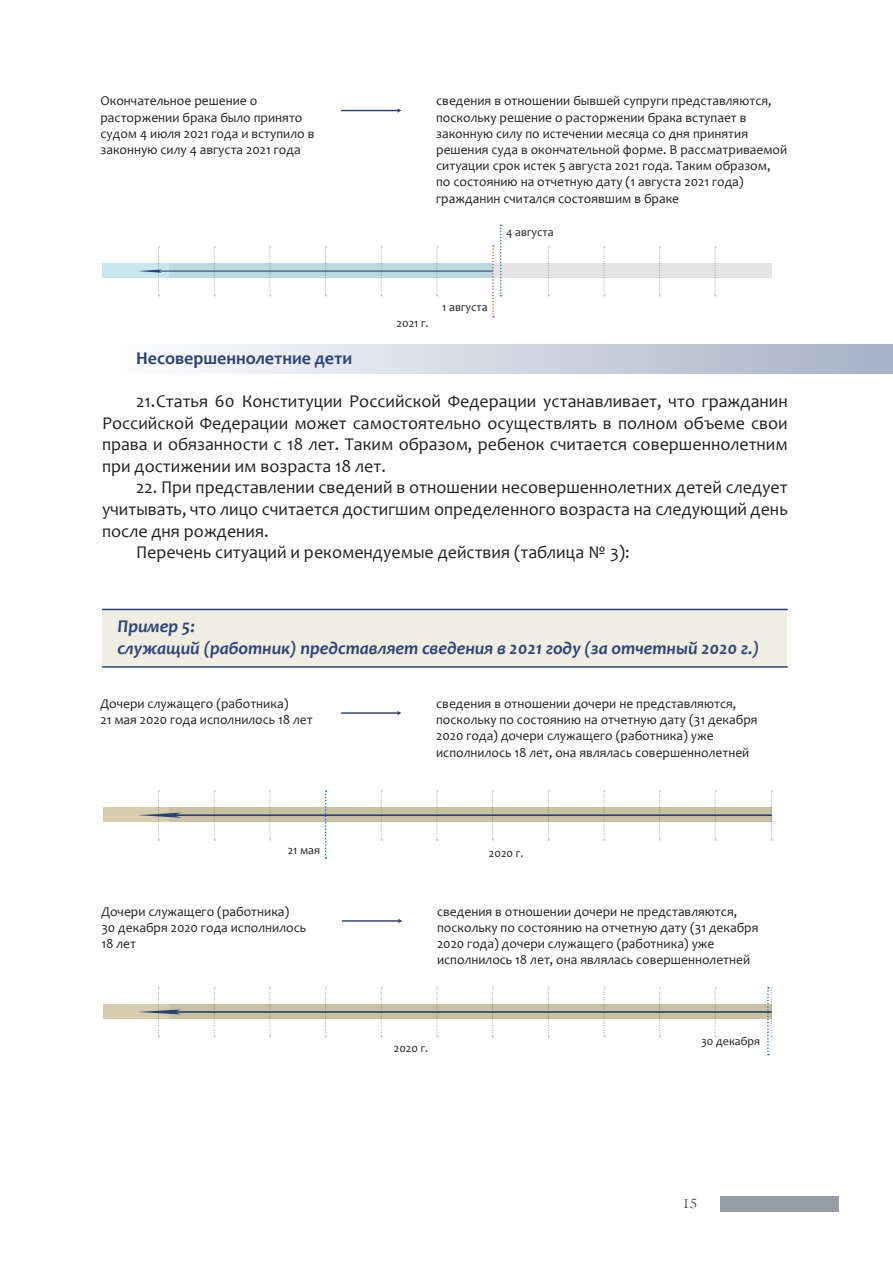
<style>
.page{position:relative;width:893px;height:1263px;background:#fff}
.page>*{position:absolute;margin:0;border:0;box-sizing:border-box;transform-origin:0 0}
.t1{font:18px/21.6px "Candara";color:#231f20;text-align:justify}
.t2{font:italic 700 18px "Candara";color:#2d4478}
.t3{font:700 18px "Candara";color:#2d4478}
.t4{font:15px "Centaur";color:#313a49}
.t5{font:13.5px/16.2px "Candara";color:#231f20}
.t6{font:12px "Candara";color:#231f20}
</style>
<div class="page">
<div style="left:721px;top:1196px;width:118px;height:16px;background:#989ca4"></div>
<div style="left:2px;top:344px;width:891px;height:30px;background:linear-gradient(to right,#fff,#a8b3c7)"></div>
<div style="left:170px;top:263px;width:602px;height:15px;background:#e3e3e3"></div>
<div style="left:103px;top:263px;width:390px;height:15px;background:#c8e7ed"></div>
<svg style="left:500px;top:224px;width:2px;height:73px"></svg>
<svg style="left:548px;top:246px;width:1px;height:50px"></svg>
<svg style="left:659px;top:246px;width:2px;height:50px"></svg>
<svg style="left:714px;top:246px;width:2px;height:50px"></svg>
<svg style="left:603px;top:246px;width:2px;height:50px"></svg>
<svg style="left:138px;top:245px;width:356px;height:73px"></svg>
<div style="left:103px;top:807px;width:669px;height:15px;background:#d6cdaf"></div>
<div style="left:103px;top:1004px;width:669px;height:14px;background:#d6cdaf"></div>
<svg style="left:138px;top:790px;width:634px;height:68px"></svg>
<svg style="left:138px;top:987px;width:634px;height:68px"></svg>
<svg style="left:341px;top:108px;width:60px;height:5px"></svg>
<div style="left:103px;top:610px;width:684px;height:56px;background:#f0ede2"></div>
<hr style="left:102px;top:609px;width:686px;height:1px;background:#284275">
<hr style="left:102px;top:666px;width:686px;height:2px;background:#284275">
<svg style="left:341px;top:711px;width:60px;height:4px"></svg>
<svg style="left:342px;top:919px;width:60px;height:4px"></svg>
<p class="t5" style="left:100px;top:93px;width:215px">Окончательное решение о расторжении брака было принято судом 4 июля 2021 года и вступило в законную силу 4 августа 2021 года</p>
<p class="t5" style="left:436px;top:93px;width:353px">сведения в отношении бывшей супруги представляются, поскольку решение о расторжении брака вступает в законную силу по истечении месяца со дня принятия решения суда в окончательной форме. В рассматриваемой ситуации срок истек 5 августа 2021 года. Таким образом, по состоянию на отчетную дату (1 августа 2021 года) гражданин считался состоявшим в браке</p>
<p class="t6" style="left:506px;top:225px;width:49px">4 августа</p>
<p class="t6" style="left:397px;top:316px;width:34px">2021 г.</p>
<p class="t6" style="left:442px;top:300px;width:47px">1 августа</p>
<p class="t3" style="left:136px;top:347px;width:218px">Несовершеннолетние дети</p>
<p class="t1" style="left:102px;top:390px;width:687px;text-indent:34px">21.Статья 60 Конституции Российской Федерации устанавливает, что гражданин Российской Федерации может самостоятельно осуществлять в полном объеме свои права и обязанности с 18 лет. Таким образом, ребенок считается совершеннолетним при достижении им возраста 18 лет.</p>
<p class="t1" style="left:102px;top:477px;width:687px;text-indent:34px">22. При представлении сведений в отношении несовершеннолетних детей следует учитывать, что лицо считается достигшим определенного возраста на следующий день после дня рождения.</p>
<p class="t1" style="left:136px;top:541px;width:495px">Перечень ситуаций и рекомендуемые действия (таблица № 3):</p>
<p class="t2" style="left:117px;top:615px;width:79px">Пример 5:</p>
<p class="t2" style="left:117px;top:637px;width:643px">служащий (работник) представляет сведения в 2021 году (за отчетный 2020 г.)</p>
<p class="t5" style="left:100px;top:695px;width:189px">Дочери служащего (работника)</p>
<p class="t5" style="left:100px;top:711px;width:214px">21 мая 2020 года исполнилось 18 лет</p>
<p class="t5" style="left:436px;top:695px;width:323px">сведения в отношении дочери не представляются, поскольку по состоянию на отчетную дату (31 декабря</p>
<p class="t5" style="left:436px;top:728px;width:315px">2020 года) дочери служащего (работника) уже исполнилось 18 лет, она являлась совершеннолетней</p>
<p class="t6" style="left:288px;top:842px;width:34px">21 мая</p>
<p class="t6" style="left:489px;top:845px;width:36px">2020 г.</p>
<p class="t5" style="left:101px;top:903px;width:189px">Дочери служащего (работника)</p>
<p class="t5" style="left:101px;top:919px;width:206px">30 декабря 2020 года исполнилось<br>18 лет</p>
<p class="t5" style="left:437px;top:903px;width:323px">сведения в отношении дочери не представляются, поскольку по состоянию на отчетную дату (31 декабря</p>
<p class="t5" style="left:437px;top:936px;width:315px">2020 года) дочери служащего (работника) уже исполнилось 18 лет, она являлась совершеннолетней</p>
<p class="t6" style="left:394px;top:1040px;width:36px">2020 г.</p>
<p class="t6" style="left:701px;top:1034px;width:61px">30 декабря</p>
<p class="t4" style="left:682px;top:1194px;width:16px">15</p>
</div>
